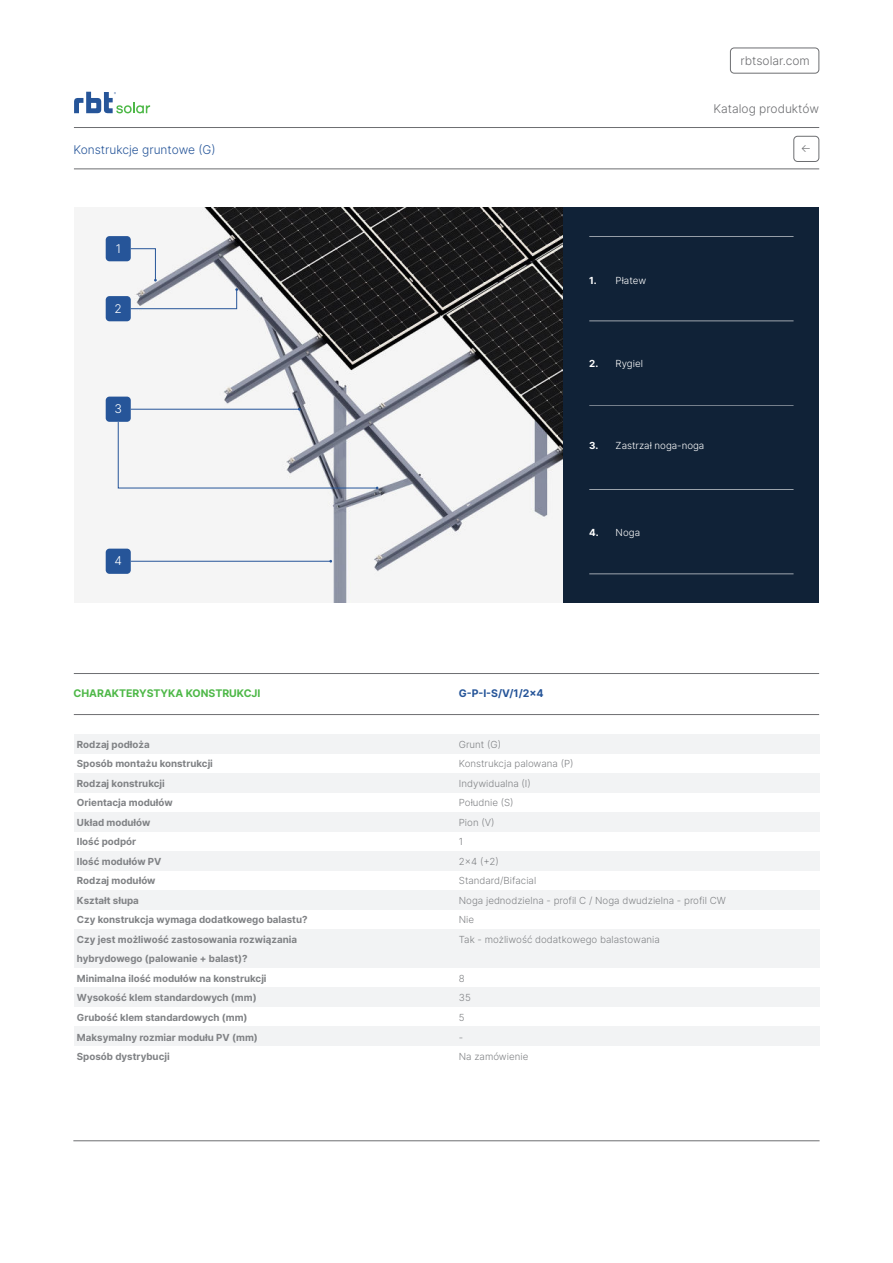
<style>
.page{position:relative;width:893px;height:1263px;background:#fff}
.page>*{position:absolute;margin:0;border:0;box-sizing:border-box;transform-origin:0 0}
.t1{font:300 12px "Inter";color:#6d6e71}
.t2{font:300 12px "Inter";color:#265599}
.t3{font:300 12px "Inter";color:#fff}
.t4{font:300 10.95px "Inter";color:#6d6e71}
.t5{font:700 10.5px "Inter";color:#4eb848}
.t6{font:700 10.5px "Inter";color:#265599}
.t7{font:700 9.75px/19.5px "Inter";color:#808285}
.t8{font:300 9.75px/19.5px "Inter";color:#808285}
.t9{font:300 9.75px "Inter";color:#fff}
.t10{font:700 9.75px "Inter";color:#fff}
</style>
<div class="page">
<hr style="left:73px;top:1140px;width:747px;height:1px;background:#6d6e71">
<div style="left:74px;top:734px;width:746px;height:20px;background:#f2f3f4"></div>
<div style="left:74px;top:773px;width:746px;height:20px;background:#f2f3f4"></div>
<div style="left:74px;top:812px;width:746px;height:20px;background:#f2f3f4"></div>
<div style="left:74px;top:851px;width:746px;height:20px;background:#f2f3f4"></div>
<div style="left:74px;top:929px;width:746px;height:20px;background:#f2f3f4"></div>
<div style="left:74px;top:949px;width:746px;height:19px;background:#f2f3f4"></div>
<div style="left:74px;top:988px;width:746px;height:19px;background:#f2f3f4"></div>
<div style="left:74px;top:1027px;width:746px;height:19px;background:#f2f3f4"></div>
<div style="left:74px;top:890px;width:746px;height:20px;background:#f2f3f4"></div>
<hr style="left:74px;top:714px;width:745px;height:1px;background:#6d6e71">
<hr style="left:74px;top:673px;width:745px;height:1px;background:#6d6e71">
<div style="left:563px;top:208px;width:256px;height:395px;background:#102237"></div>
<img style="left:105px;top:208px;width:458px;height:395px">
<div style="left:106px;top:236px;width:25px;height:25px;background:#265599;border-radius:4px"></div>
<svg style="left:130px;top:248px;width:27px;height:34px"></svg>
<div style="left:106px;top:296px;width:25px;height:25px;background:#265599;border-radius:4px"></div>
<svg style="left:130px;top:288px;width:108px;height:21px"></svg>
<div style="left:106px;top:397px;width:25px;height:25px;background:#265599;border-radius:4px"></div>
<hr style="left:131px;top:409px;width:168px;height:1px;background:#265599">
<svg style="left:118px;top:422px;width:260px;height:67px"></svg>
<div style="left:106px;top:549px;width:25px;height:25px;background:#265599;border-radius:4px"></div>
<hr style="left:131px;top:561px;width:200px;height:1px;background:#265599">
<svg style="left:74px;top:92px;width:76px;height:21px"></svg>
<hr style="left:74px;top:127px;width:745px;height:1px;background:#6d6e71">
<hr style="left:74px;top:169px;width:745px;height:1px;background:#6d6e71">
<hr style="left:589px;top:574px;width:204px;height:1px;background:#fff">
<hr style="left:589px;top:489px;width:204px;height:1px;background:#fff">
<hr style="left:589px;top:405px;width:204px;height:1px;background:#fff">
<hr style="left:589px;top:321px;width:204px;height:1px;background:#fff">
<hr style="left:589px;top:236px;width:204px;height:1px;background:#fff">
<div style="left:794px;top:136px;width:25px;height:26px;border:1px solid #6d6e71;border-radius:4px"></div>
<div style="left:730px;top:48px;width:89px;height:25px;border:1px solid #6d6e71;border-radius:4px"></div>
<p class="t1" style="left:741px;top:52px;width:71px">rbtsolar.com</p>
<p class="t2" style="left:73px;top:141px;width:144px">Konstrukcje gruntowe (G)</p>
<p class="t3" style="left:116px;top:240px;width:7px">1</p>
<p class="t3" style="left:114px;top:301px;width:9px">2</p>
<p class="t3" style="left:114px;top:402px;width:9px">3</p>
<p class="t3" style="left:114px;top:553px;width:9px">4</p>
<p class="t1" style="left:713px;top:102px;width:107px">Katalog produktów</p>
<p class="t4" style="left:801px;top:140px;width:12px">←</p>
<p class="t10" style="left:589px;top:273px;width:9px">1.</p>
<p class="t9" style="left:616px;top:273px;width:32px">Płatew</p>
<p class="t10" style="left:589px;top:356px;width:11px">2.</p>
<p class="t9" style="left:616px;top:357px;width:29px">Rygiel</p>
<p class="t10" style="left:589px;top:438px;width:11px">3.</p>
<p class="t9" style="left:616px;top:438px;width:90px">Zastrzał noga-noga</p>
<p class="t10" style="left:589px;top:525px;width:11px">4.</p>
<p class="t9" style="left:616px;top:527px;width:26px">Noga</p>
<p class="t5" style="left:74px;top:687px;width:189px">CHARAKTERYSTYKA KONSTRUKCJI</p>
<p class="t6" style="left:459px;top:685px;width:86px">G-P-I-S/V/1/2×4</p>
<p class="t7" style="left:77px;top:734px;width:232px">Rodzaj podłoża<br>Sposób montażu konstrukcji<br>Rodzaj konstrukcji<br>Orientacja modułów<br>Układ modułów<br>Ilość podpór<br>Ilość modułów PV<br>Rodzaj modułów<br>Kształt słupa<br>Czy konstrukcja wymaga dodatkowego balastu?<br>Czy jest możliwość zastosowania rozwiązania hybrydowego (palowanie + balast)?<br>Minimalna ilość modułów na konstrukcji<br>Wysokość klem standardowych (mm)<br>Grubość klem standardowych (mm)<br>Maksymalny rozmiar modułu PV (mm)<br>Sposób dystrybucji</p>
<p class="t8" style="left:459px;top:734px;width:268px">Grunt (G)<br>Konstrukcja palowana (P)<br>Indywidualna (I)<br>Południe (S)<br>Pion (V)<br>1<br>2×4 (+2)<br>Standard/Bifacial<br>Noga jednodzielna - profil C / Noga dwudzielna - profil CW<br>Nie<br>Tak - możliwość dodatkowego balastowania</p>
<p class="t8" style="left:459px;top:969px;width:71px">8<br>35<br>5<br>-<br>Na zamówienie</p>
</div>
